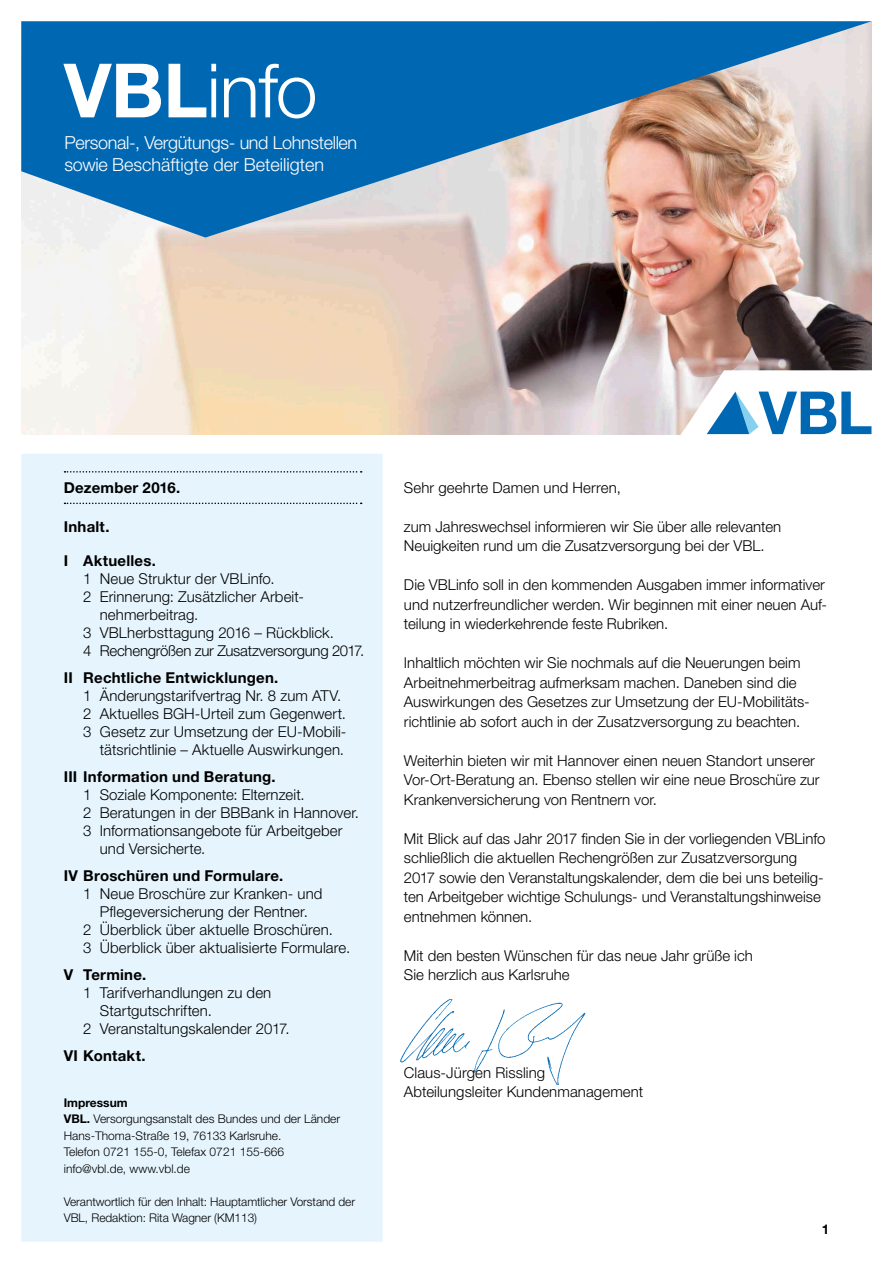
<style>
.page{position:relative;width:893px;height:1263px;background:#fff}
.page>*{position:absolute;margin:0;border:0;box-sizing:border-box;transform-origin:0 0}
.t1{font:300 75px "Helvetica Neue LT Pro";color:#fff}
.t2{font:300 18px/22.5px "Helvetica Neue LT Pro";letter-spacing:-.02em;color:#fff}
.t3{font:300 15px/19.5px "Helvetica Neue LT Pro";letter-spacing:.005em;color:#000}
.t4{font:700 15px "Helvetica Neue LT Pro";letter-spacing:.015em;color:#000}
.t5{font:300 15px "Helvetica Neue LT Pro";letter-spacing:-.02em;color:#000}
.t6{font:700 13.5px "Helvetica Neue LT Pro";color:#000}
.t7{font:300 12px/16.5px "Helvetica Neue LT Pro";color:#000}
.s1{font-weight:700}
</style>
<div class="page">
<img style="left:21px;top:238px;width:851px;height:196px">
<svg style="left:21px;top:21px;width:851px;height:217px;background:#5c8fb7"></svg>
<div style="left:21px;top:454px;width:362px;height:788px;background:#e6f5fd"></div>
<svg style="left:667px;top:370px;width:205px;height:65px"></svg>
<svg style="left:65px;top:503px;width:297px;height:1px"></svg>
<svg style="left:65px;top:471px;width:297px;height:2px"></svg>
<img style="left:400px;top:999px;width:186px;height:85px">
<h1 class="t1" style="left:64px;top:45px;width:255px"><span class="s1">VBL</span>info</h1>
<p class="t2" style="left:65px;top:131px;width:294px">Personal-, Vergütungs- und Lohnstellen sowie Beschäftigte der Beteiligten</p>
<p class="t4" style="left:64px;top:478px;width:118px">Dezember 2016.</p>
<p class="t4" style="left:64px;top:517px;width:47px">Inhalt.</p>
<p class="t4" style="left:64px;top:551px;width:94px">I Aktuelles.</p>
<p class="t3" style="left:83px;top:569px;width:193px">1 Neue Struktur der VBLinfo.</p>
<p class="t3" style="left:83px;top:587px;width:222px">2 Erinnerung: Zusätzlicher Arbeit-</p>
<p class="t3" style="left:100px;top:605px;width:100px">nehmerbeitrag.</p>
<p class="t3" style="left:83px;top:623px;width:252px">3 VBLherbsttagung 2016 – Rückblick.</p>
<p class="t5" style="left:83px;top:642px;width:282px">4 Rechengrößen zur Zusatzversorgung 2017.</p>
<p class="t4" style="left:64px;top:668px;width:216px">II Rechtliche Entwicklungen.</p>
<p class="t3" style="left:83px;top:686px;width:260px">1 Änderungstarifvertrag Nr. 8 zum ATV.</p>
<p class="t3" style="left:83px;top:704px;width:264px">2 Aktuelles BGH-Urteil zum Gegenwert.</p>
<p class="t3" style="left:83px;top:722px;width:265px">3 Gesetz zur Umsetzung der EU-Mobili-</p>
<p class="t3" style="left:100px;top:740px;width:246px">tätsrichtlinie – Aktuelle Auswirkungen.</p>
<p class="t4" style="left:64px;top:767px;width:213px">III Information und Beratung.</p>
<p class="t3" style="left:83px;top:785px;width:223px">1 Soziale Komponente: Elternzeit.</p>
<p class="t3" style="left:83px;top:803px;width:277px">2 Beratungen in der BBBank in Hannover.</p>
<p class="t3" style="left:83px;top:821px;width:261px">3 Informationsangebote für Arbeitgeber</p>
<p class="t3" style="left:100px;top:839px;width:107px">und Versicherte.</p>
<p class="t4" style="left:64px;top:866px;width:221px">IV Broschüren und Formulare.</p>
<p class="t3" style="left:83px;top:884px;width:241px">1 Neue Broschüre zur Kranken- und</p>
<p class="t3" style="left:100px;top:902px;width:210px">Pflegeversicherung der Rentner.</p>
<p class="t3" style="left:83px;top:920px;width:251px">2 Überblick über aktuelle Broschüren.</p>
<p class="t3" style="left:83px;top:938px;width:269px">3 Überblick über aktualisierte Formulare.</p>
<p class="t4" style="left:64px;top:965px;width:84px">V Termine.</p>
<p class="t3" style="left:83px;top:983px;width:190px">1 Tarifverhandlungen zu den</p>
<p class="t3" style="left:100px;top:1001px;width:114px">Startgutschriften.</p>
<p class="t3" style="left:83px;top:1019px;width:208px">2 Veranstaltungskalender 2017.</p>
<p class="t4" style="left:64px;top:1046px;width:83px">VI Kontakt.</p>
<p class="t7" style="left:64px;top:1094px;width:278px"><span class="s1">Impressum<br>VBL.</span> Versorgungsanstalt des Bundes und der Länder Hans-Thoma-Straße 19, 76133 Karlsruhe.<br>Telefon 0721 155-0, Telefax 0721 155-666 info@vbl.de, www.vbl.de</p>
<p class="t7" style="left:64px;top:1193px;width:293px">Verantwortlich für den Inhalt: Hauptamtlicher Vorstand der<br>VBL, Redaktion: Rita Wagner (KM113)</p>
<p class="t3" style="left:404px;top:477px;width:218px">Sehr geehrte Damen und Herren,</p>
<p class="t3" style="left:404px;top:516px;width:379px">zum Jahreswechsel informieren wir Sie über alle relevanten<br>Neuigkeiten rund um die Zusatzversorgung bei der VBL.</p>
<p class="t3" style="left:404px;top:575px;width:425px">Die VBLinfo soll in den kommenden Ausgaben immer informativer und nutzerfreundlicher werden. Wir beginnen mit einer neuen Auf&shy;teilung in wiederkehrende feste Rubriken.</p>
<p class="t3" style="left:404px;top:653px;width:407px">Inhaltlich möchten wir Sie nochmals auf die Neuerungen beim Arbeitnehmerbeitrag aufmerksam machen. Daneben sind die Auswirkungen des Gesetzes zur Umsetzung der EU-Mobilitäts&shy;richtlinie ab sofort auch in der Zusatzversorgung zu beachten.</p>
<p class="t3" style="left:404px;top:750px;width:417px">Weiterhin bieten wir mit Hannover einen neuen Standort unserer<br>Vor-Ort-Beratung an. Ebenso stellen wir eine neue Broschüre zur<br>Krankenversicherung von Rentnern vor.</p>
<p class="t3" style="left:404px;top:828px;width:423px">Mit Blick auf das Jahr 2017 finden Sie in der vorliegenden VBLinfo schließlich die aktuellen Rechengrößen zur Zusatzversorgung 2017 sowie den Veranstaltungskalender, dem die bei uns beteilig&shy;ten Arbeitgeber wichtige Schulungs- und Veranstaltungshinweise entnehmen können.</p>
<p class="t3" style="left:404px;top:945px;width:350px">Mit den besten Wünschen für das neue Jahr grüße ich<br>Sie herzlich aus Karlsruhe</p>
<p class="t3" style="left:404px;top:1062px;width:241px">Claus-Jürgen Rissling<br>Abteilungsleiter Kundenmanagement</p>
<p class="t6" style="left:822px;top:1220px;width:9px">1</p>
</div>
